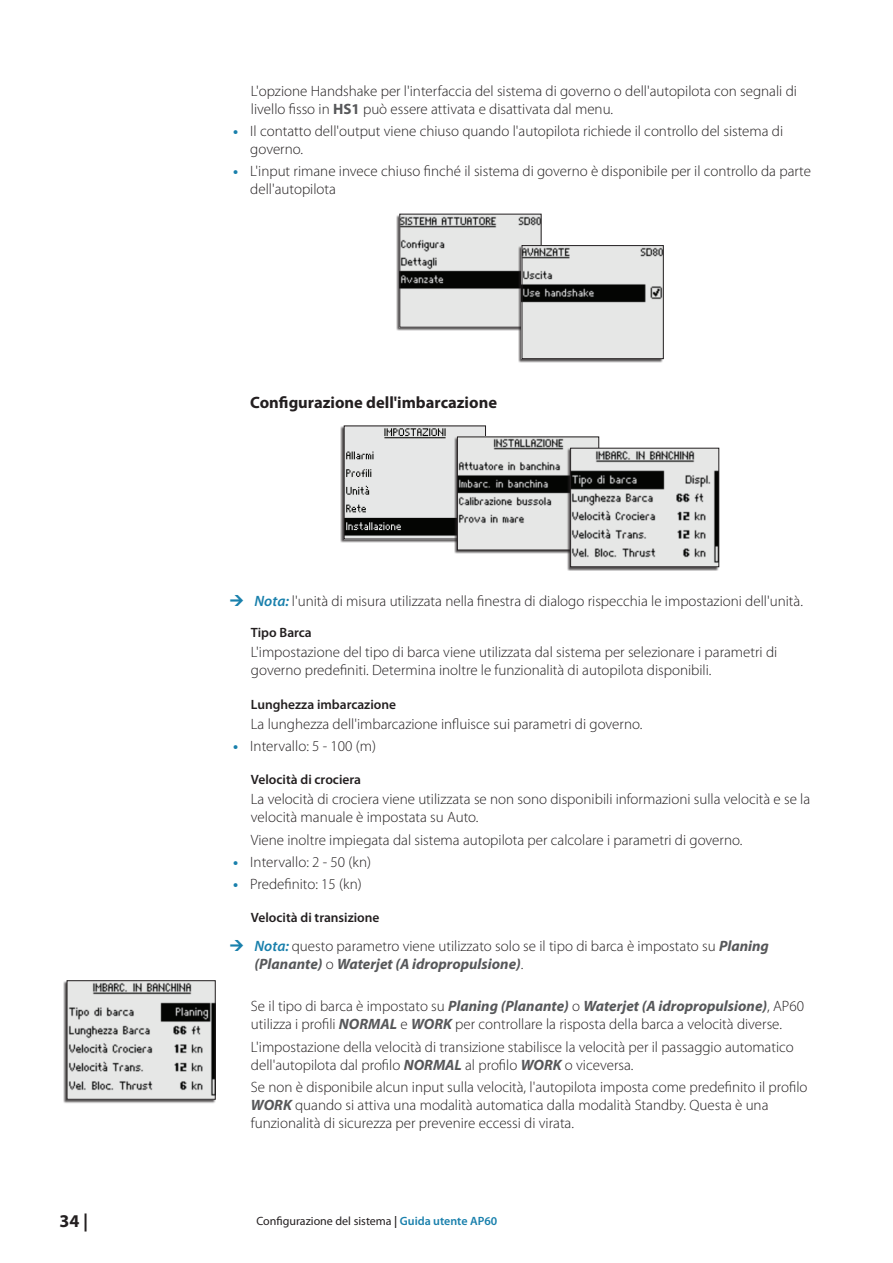
<style>
.page{position:relative;width:893px;height:1263px;background:#fff}
.page>*{position:absolute;margin:0;border:0;box-sizing:border-box;transform-origin:0 0}
.t1{font:700 18px "Myriad Pro";color:#231f20}
.t2{font:700 16.5px "Myriad Pro";color:#231f20}
.t3{font:300 15px/18px "Myriad Pro";color:#231f20}
.t4{font:600 13.5px "Myriad Pro";color:#231f20}
.t5{font:12px "Myriad Pro";color:#231f20}
.s1{font-weight:700;color:#57585a}
.s2{font-weight:700;color:#1980ac}
.s3{font-weight:600;font-style:italic;color:#1980ac}
.s4{font-weight:700;font-style:italic;color:#57585a}
.s5{font-weight:600}
.s6{font-weight:600;color:#1980ac}
</style>
<div class="page">
<div style="left:396px;top:214px;width:145px;height:117px;background:#231f20;opacity:.75"></div>
<img style="left:402px;top:216px;width:137px;height:109px">
<div style="left:518px;top:246px;width:145px;height:116px;background:#231f20;opacity:.75"></div>
<img style="left:524px;top:248px;width:137px;height:109px">
<div style="left:522px;top:246px;width:141px;height:113px;border:1px solid #231f20"></div>
<div style="left:340px;top:426px;width:145px;height:117px;background:#231f20;opacity:.75"></div>
<img style="left:346px;top:428px;width:138px;height:109px">
<div style="left:454px;top:437px;width:144px;height:117px;background:#231f20;opacity:.75"></div>
<img style="left:459px;top:439px;width:138px;height:109px">
<div style="left:457px;top:437px;width:142px;height:113px;border:1px solid #231f20"></div>
<div style="left:567px;top:448px;width:152px;height:123px;background:#231f20;opacity:.75"></div>
<img style="left:572px;top:450px;width:145px;height:115px">
<div style="left:570px;top:448px;width:149px;height:119px;border:1px solid #231f20"></div>
<div style="left:63px;top:981px;width:152px;height:122px;background:#231f20;opacity:.75"></div>
<img style="left:69px;top:982px;width:144px;height:115px">
<div style="left:67px;top:980px;width:148px;height:119px;border:1px solid #231f20"></div>
<p class="t3" style="left:251px;top:82px;width:547px">L'opzione Handshake per l'interfaccia del sistema di governo o dell'autopilota con segnali di livello fisso in <span class="s1">HS1</span> può essere attivata e disattivata dal menu.</p>
<p class="t3" style="left:250px;top:122px;width:534px;text-indent:-17px"><span class="s2">•</span> Il contatto dell'output viene chiuso quando l'autopilota richiede il controllo del sistema di governo.</p>
<p class="t3" style="left:250px;top:163px;width:562px;text-indent:-17px"><span class="s2">•</span> L'input rimane invece chiuso finché il sistema di governo è disponibile per il controllo da parte dell'autopilota</p>
<p class="t2" style="left:250px;top:392px;width:248px">Configurazione dell'imbarcazione</p>
<p class="t3" style="left:255px;top:592px;width:550px"><span class="s3">Nota:</span> l'unità di misura utilizzata nella finestra di dialogo rispecchia le impostazioni dell'unità.</p>
<p class="t4" style="left:251px;top:624px;width:62px">Tipo Barca</p>
<p class="t3" style="left:251px;top:644px;width:528px">L'impostazione del tipo di barca viene utilizzata dal sistema per selezionare i parametri di governo predefiniti. Determina inoltre le funzionalità di autopilota disponibili.</p>
<p class="t4" style="left:251px;top:695px;width:147px">Lunghezza imbarcazione</p>
<p class="t3" style="left:251px;top:715px;width:393px">La lunghezza dell'imbarcazione influisce sui parametri di governo.</p>
<p class="t3" style="left:233px;top:737px;width:144px"><span class="s2">•</span> Intervallo: 5 - 100 (m)</p>
<p class="t4" style="left:251px;top:771px;width:112px">Velocità di crociera</p>
<p class="t3" style="left:251px;top:791px;width:561px">La velocità di crociera viene utilizzata se non sono disponibili informazioni sulla velocità e se la velocità manuale è impostata su Auto.</p>
<p class="t3" style="left:251px;top:831px;width:493px">Viene inoltre impiegata dal sistema autopilota per calcolare i parametri di governo.</p>
<p class="t3" style="left:233px;top:853px;width:139px"><span class="s2">•</span> Intervallo: 2 - 50 (kn)</p>
<p class="t3" style="left:233px;top:875px;width:130px"><span class="s2">•</span> Predefinito: 15 (kn)</p>
<p class="t4" style="left:251px;top:909px;width:130px">Velocità di transizione</p>
<p class="t3" style="left:255px;top:937px;width:516px"><span class="s3">Nota:</span> questo parametro viene utilizzato solo se il tipo di barca è impostato su <span class="s4">Planing (Planante)</span> o <span class="s4">Waterjet (A idropropulsione)</span>.</p>
<p class="t3" style="left:251px;top:997px;width:555px">Se il tipo di barca è impostato su <span class="s4">Planing (Planante)</span> o <span class="s4">Waterjet (A idropropulsione)</span>, AP60 utilizza i profili <span class="s4">NORMAL</span> e <span class="s4">WORK</span> per controllare la risposta della barca a velocità diverse.</p>
<p class="t3" style="left:251px;top:1038px;width:544px">L'impostazione della velocità di transizione stabilisce la velocità per il passaggio automatico dell'autopilota dal profilo <span class="s4">NORMAL</span> al profilo <span class="s4">WORK</span> o viceversa.</p>
<p class="t3" style="left:251px;top:1078px;width:558px">Se non è disponibile alcun input sulla velocità, l'autopilota imposta come predefinito il profilo<br><span class="s4">WORK</span> quando si attiva una modalità automatica dalla modalità Standby. Questa è una funzionalità di sicurezza per prevenire eccessi di virata.</p>
<p class="t1" style="left:60px;top:1209px;width:30px">34 |</p>
<p class="t5" style="left:256px;top:1214px;width:242px">Configurazione del sistema <span class="s5">|</span> <span class="s6">Guida utente AP60</span></p>
</div>
